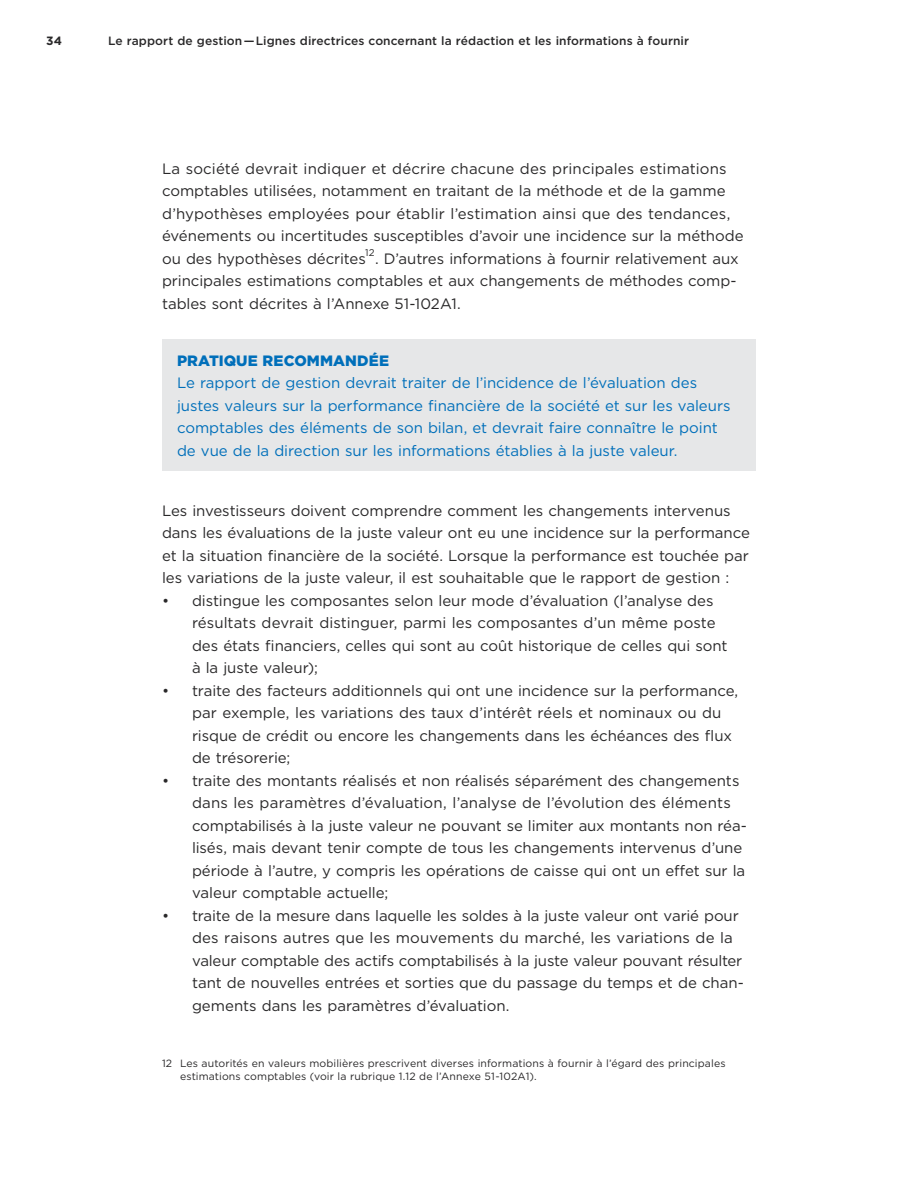
<style>
.page{position:relative;width:918px;height:1188px;background:#fff}
.page>*{position:absolute;margin:0;border:0;box-sizing:border-box;transform-origin:0 0}
.t1{font:15px/22.5px "Gotham";letter-spacing:-.005em;color:#292829}
.t2{font:15px/22.5px "Gotham";letter-spacing:-.005em;color:#006fba}
.t3{font:900 15px "Gotham";letter-spacing:.005em;color:#006fba}
.t4{font:500 12px "Gotham";letter-spacing:.005em;color:#292829}
.t5{font:700 12px "Gotham";color:#292829}
.t6{font:10.5px/12.6px "Gotham";letter-spacing:.01em;color:#292829}
.t7{font:9.75px "Gotham";color:#292829}
</style>
<div class="page">
<div style="left:162px;top:339px;width:594px;height:132px;background:#e6e7e8"></div>
<p class="t5" style="left:46px;top:33px;width:17px">34</p>
<p class="t4" style="left:108px;top:33px;width:583px">Le rapport de gestion — Lignes directrices concernant la rédaction et les informations à fournir</p>
<p class="t1" style="left:162px;top:157px;width:583px">La société devrait indiquer et décrire chacune des principales estimations comptables utilisées, notamment en traitant de la méthode et de la gamme d’hypothèses employées pour établir l’estimation ainsi que des tendances, événements ou incertitudes susceptibles d’avoir une incidence sur la méthode ou des hypothèses décrites</p>
<p class="t7" style="left:365px;top:247px;width:11px">12</p>
<p class="t1" style="left:162px;top:247px;width:578px;text-indent:213px">. D’autres informations à fournir relativement aux principales estimations comptables et aux changements de méthodes comp&shy;tables sont décrites à l’Annexe 51-102A1.</p>
<p class="t3" style="left:177px;top:350px;width:214px">PRATIQUE RECOMMANDÉE</p>
<p class="t2" style="left:177px;top:372px;width:555px">Le rapport de gestion devrait traiter de l’incidence de l’évaluation des justes valeurs sur la performance financière de la société et sur les valeurs comptables des éléments de son bilan, et devrait faire connaître le point de vue de la direction sur les informations établies à la juste valeur.</p>
<p class="t1" style="left:162px;top:499px;width:590px">Les investisseurs doivent comprendre comment les changements intervenus dans les évaluations de la juste valeur ont eu une incidence sur la performance et la situation financière de la société. Lorsque la performance est touchée par les variations de la juste valeur, il est souhaitable que le rapport de gestion :</p>
<p class="t1" style="left:192px;top:589px;width:537px;text-indent:-30px">• distingue les composantes selon leur mode d’évaluation (l’analyse des résultats devrait distinguer, parmi les composantes d’un même poste des états financiers, celles qui sont au coût historique de celles qui sont à la juste valeur);</p>
<p class="t1" style="left:192px;top:679px;width:548px;text-indent:-30px">• traite des facteurs additionnels qui ont une incidence sur la performance, par exemple, les variations des taux d’intérêt réels et nominaux ou du risque de crédit ou encore les changements dans les échéances des flux de trésorerie;</p>
<p class="t1" style="left:192px;top:769px;width:556px;text-indent:-30px">• traite des montants réalisés et non réalisés séparément des changements dans les paramètres d’évaluation, l’analyse de l’évolution des éléments comptabilisés à la juste valeur ne pouvant se limiter aux montants non réa&shy;lisés, mais devant tenir compte de tous les changements intervenus d’une période à l’autre, y compris les opérations de caisse qui ont un effet sur la valeur comptable actuelle;</p>
<p class="t1" style="left:192px;top:904px;width:553px;text-indent:-30px">• traite de la mesure dans laquelle les soldes à la juste valeur ont varié pour des raisons autres que les mouvements du marché, les variations de la valeur comptable des actifs comptabilisés à la juste valeur pouvant résulter tant de nouvelles entrées et sorties que du passage du temps et de chan&shy;gements dans les paramètres d’évaluation.</p>
<p class="t6" style="left:180px;top:1057px;width:547px;text-indent:-18px">12 Les autorités en valeurs mobilières prescrivent diverses informations à fournir à l’égard des principales estimations comptables (voir la rubrique 1.12 de l’Annexe 51-102A1).</p>
</div>
